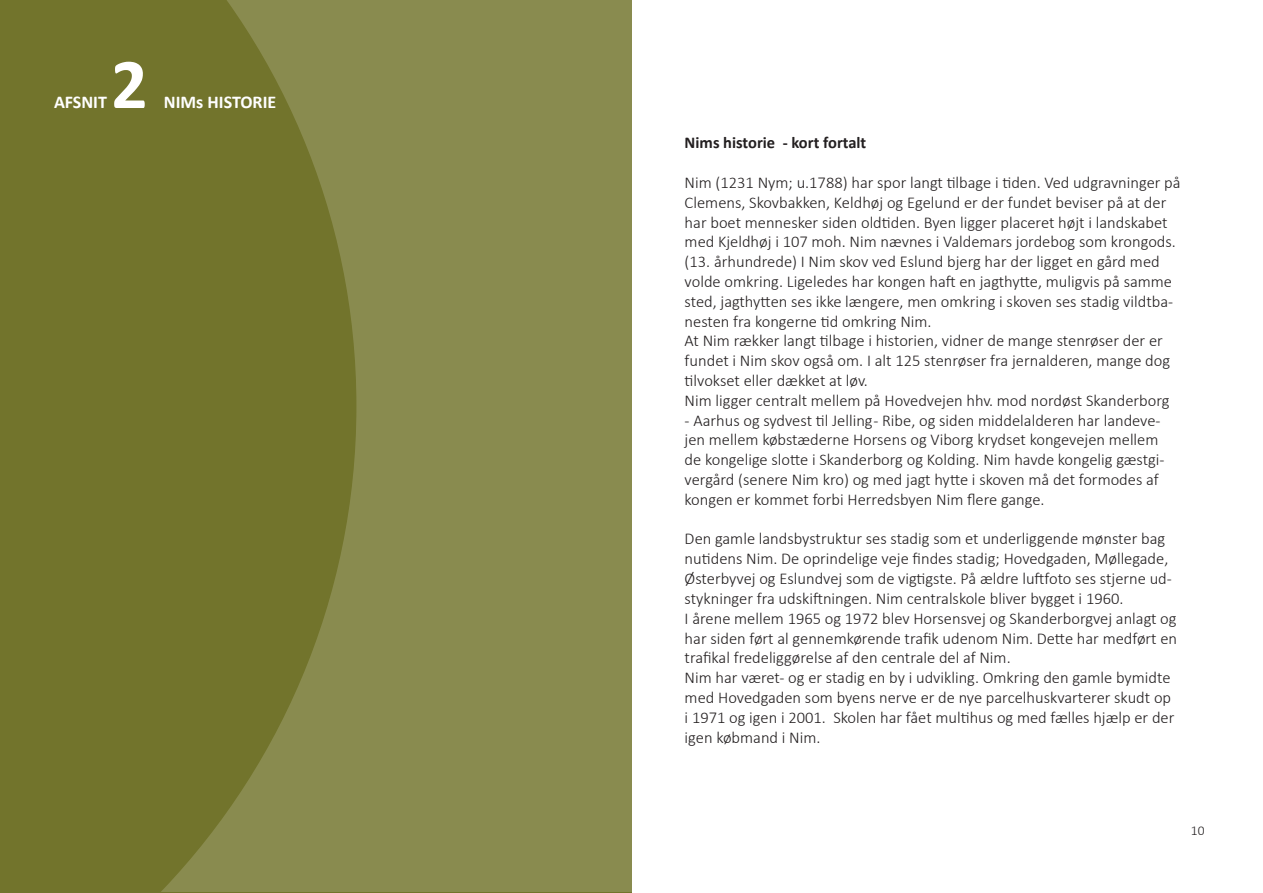
<style>
.page{position:relative;width:1263px;height:893px;background:#fff}
.page>*{position:absolute;margin:0;border:0;box-sizing:border-box;transform-origin:0 0}
.t1{font:700 72px "Calibri";color:#fff}
.t2{font:700 18px "Calibri";color:#fff}
.t3{font:300 16.5px/19.8px "Calibri";color:#231f20}
.t4{font:700 16.5px "Calibri";color:#231f20}
.t5{font:300 13.5px "Calibri";color:#231f20}
</style>
<div class="page">
<div style="left:0;top:0;width:631px;height:893px;background:#72742c"></div>
<svg style="left:161px;top:0;width:471px;height:892px;fill:#898b4f"></svg>
<p class="t1" style="left:111px;top:33px;width:38px">2</p>
<p class="t2" style="left:54px;top:89px;width:55px">AFSNIT</p>
<p class="t2" style="left:164px;top:89px;width:114px">NIMs HISTORIE</p>
<p class="t4" style="left:685px;top:131px;width:183px">Nims historie - kort fortalt</p>
<p class="t3" style="left:685px;top:173px;width:497px">Nim (1231 Nym; u.1788) har spor langt tilbage i tiden. Ved udgravninger på Clemens, Skovbakken, Keldhøj og Egelund er der fundet beviser på at der har boet mennesker siden oldtiden. Byen ligger placeret højt i landskabet med Kjeldhøj i 107 moh. Nim nævnes i Valdemars jordebog som krongods. (13. århundrede) I Nim skov ved Eslund bjerg har der ligget en gård med volde omkring. Ligeledes har kongen haft en jagthytte, muligvis på samme sted, jagthytten ses ikke længere, men omkring i skoven ses stadig vildtba&shy;nesten fra kongerne tid omkring Nim.</p>
<p class="t3" style="left:685px;top:331px;width:487px">At Nim rækker langt tilbage i historien, vidner de mange stenrøser der er fundet i Nim skov også om. I alt 125 stenrøser fra jernalderen, mange dog tilvokset eller dækket at løv.</p>
<p class="t3" style="left:685px;top:390px;width:486px">Nim ligger centralt mellem på Hovedvejen hhv. mod nordøst Skanderborg</p>
<p class="t3" style="left:685px;top:410px;width:481px">- Aarhus og sydvest til Jelling - Ribe, og siden middelalderen har landeve&shy;jen mellem købstæderne Horsens og Viborg krydset kongevejen mellem de kongelige slotte i Skanderborg og Kolding. Nim havde kongelig gæstgi&shy;vergård (senere Nim kro) og med jagt hytte i skoven må det formodes af kongen er kommet forbi Herredsbyen Nim flere gange.</p>
<p class="t3" style="left:685px;top:529px;width:489px">Den gamle landsbystruktur ses stadig som et underliggende mønster bag nutidens Nim. De oprindelige veje findes stadig; Hovedgaden, Møllegade, Østerbyvej og Eslundvej som de vigtigste. På ældre luftfoto ses stjerne ud&shy;stykninger fra udskiftningen. Nim centralskole bliver bygget i 1960.</p>
<p class="t3" style="left:685px;top:608px;width:494px;text-align:justify">I årene mellem 1965 og 1972 blev Horsensvej og Skanderborgvej anlagt og har siden ført al gennemkørende trafik udenom Nim. Dette har medført en trafikal fredeliggørelse af den centrale del af Nim.</p>
<p class="t3" style="left:685px;top:668px;width:491px">Nim har været- og er stadig en by i udvikling. Omkring den gamle bymidte med Hovedgaden som byens nerve er de nye parcelhuskvarterer skudt op i 1971 og igen i 2001. Skolen har fået multihus og med fælles hjælp er der igen købmand i Nim.</p>
<p class="t5" style="left:1191px;top:822px;width:15px">10</p>
</div>
